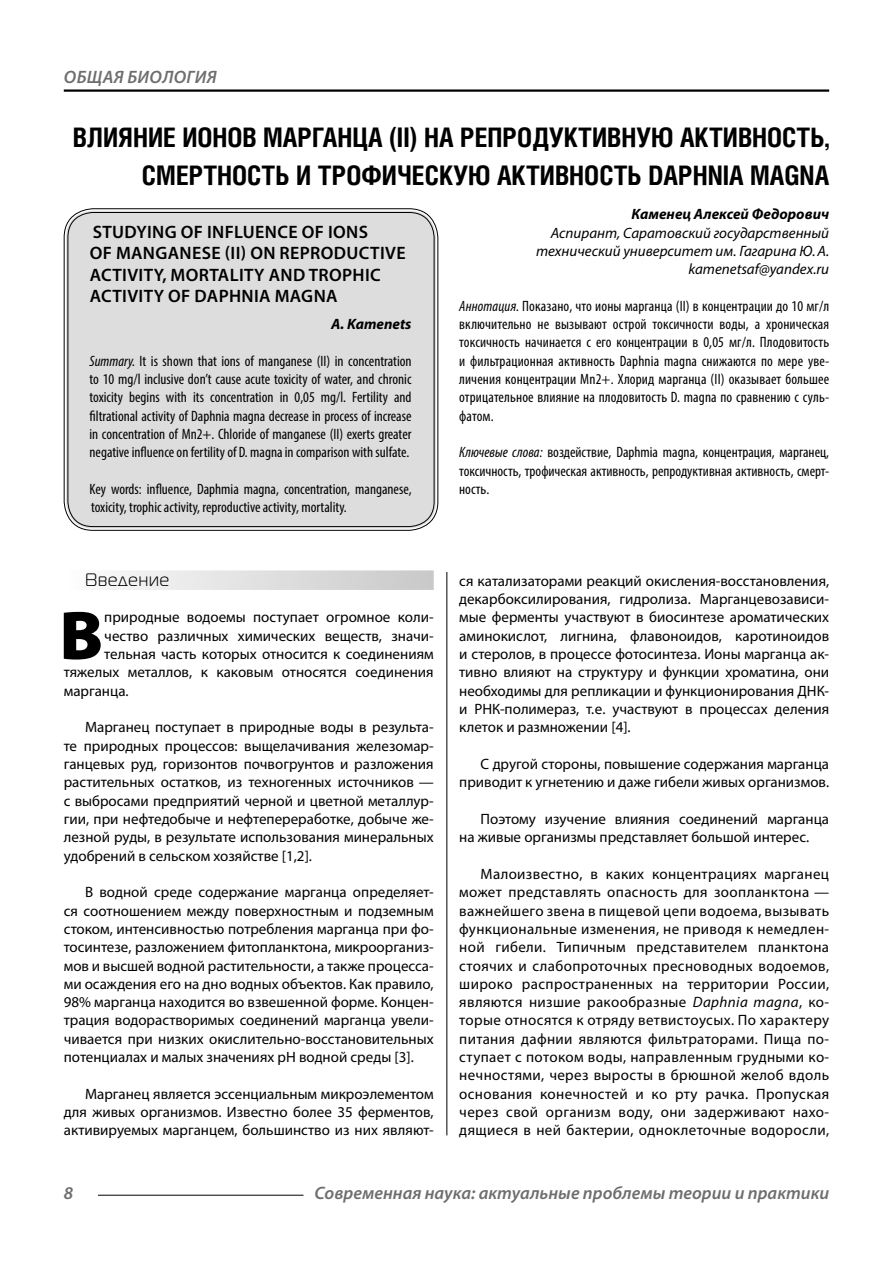
<style>
.page{position:relative;width:893px;height:1263px;background:#fff}
.page>*{position:absolute;margin:0;border:0;box-sizing:border-box;transform-origin:0 0}
.Bukvica{font:900 69.3px "Myriad Pro";color:#000}
.Header{font:700 27px/37.5px "Helios Cond";color:#000;text-align:right}
.Header-eng{font:600 18px/21.6px "Myriad Pro";letter-spacing:.02em;color:#000}
.t1{font:italic 600 18px "Myriad Pro";color:#6e6e6e}
.t2{font:italic 600 18px "Myriad Pro";letter-spacing:.02em;color:#6e6e6e}
.Subheader{font:18px "Magistral C";letter-spacing:.05em;color:#000}
.Normal{font:15px/18.3px "Myriad Pro";color:#000;text-align:justify}
.Annotation-rus{font:condensed 15px/18.3px "Myriad Pro";letter-spacing:.005em;color:#000;text-align:justify}
.Annotation-eng{font:condensed 15px/18.3px "Myriad Pro";color:#000;text-align:justify}
.Bukvica-2{font:15px "Myriad Pro";color:#000}
.Author-doc{font:italic 15px/18.3px "Myriad Pro";color:#000;text-align:right}
.Author{font:italic 700 15px "Myriad Pro";color:#000}
.Author-eng{font:italic 700 15px "Myriad Pro";color:#000}
.s1{font-style:italic}
</style>
<div class="page">
<hr style="left:98px;top:1195px;width:205px;height:1px;background:#000">
<hr style="left:64px;top:89px;width:765px;height:3px;background:#000">
<div style="left:64px;top:570px;width:370px;height:20px;background:linear-gradient(to right,#fdfdfd,#c8c8c8)"></div>
<div style="left:66px;top:211px;width:370px;height:317px;background:#ddd;border-radius:27px"></div>
<div style="left:64px;top:208px;width:374px;height:323px;border:1px solid #000;border-radius:29px"></div>
<div style="left:68px;top:212px;width:366px;height:315px;border:1px solid #000;border-radius:25px"></div>
<hr style="left:446px;top:572px;width:1px;height:563px;background:#000">
<p class="t2" style="left:64px;top:66px;width:154px">ОБЩАЯ БИОЛОГИЯ</p>
<p class="Header" style="left:73px;top:118px;width:758px">ВЛИЯНИЕ ИОНОВ МАРГАНЦА (II) НА РЕПРОДУКТИВНУЮ АКТИВНОСТЬ,<br>СМЕРТНОСТЬ И ТРОФИЧЕСКУЮ АКТИВНОСТЬ DAPHNIA MAGNA</p>
<p class="Author" style="left:631px;top:204px;width:199px">Каменец Алексей Федорович</p>
<p class="Author-doc" style="left:536px;top:223px;width:295px">Аспирант, Саратовский государственный технический университет им. Гагарина Ю.А.</p>
<p class="Author-doc" style="left:688px;top:260px;width:142px">kamenetsaf@yandex.ru</p>
<p class="Annotation-rus" style="left:459px;top:296px;width:371px"><span class="s1">Аннотация.</span> Показано, что ионы марганца (II) в концентрации до 10 мг/л включительно не вызывают острой токсичности воды, а хроническая токсичность начинается с его концентрации в 0,05 мг/л. Плодовитость и фильтрационная активность Daphnia magna снижаются по мере уве&shy;личения концентрации Mn2+. Хлорид марганца (II) оказывает большее отрицательное влияние на плодовитость D. magna по сравнению с суль&shy;фатом.</p>
<p class="Annotation-rus" style="left:459px;top:443px;width:371px"><span class="s1">Ключевые слова:</span> воздействие, Daphmia magna, концентрация, марганец, токсичность, трофическая активность, репродуктивная активность, смерт&shy;ность.</p>
<p class="Header-eng" style="left:90px;top:220px;width:317px">STUDYING OF INFLUENCE OF IONS<br>OF MANGANESE (II) ON REPRODUCTIVE<br>ACTIVITY, MORTALITY AND TROPHIC<br>ACTIVITY OF DAPHNIA MAGNA</p>
<p class="Author-eng" style="left:331px;top:314px;width:82px">A. Kamenets</p>
<p class="Annotation-eng" style="left:90px;top:351px;width:324px"><span class="s1">Summary.</span> It is shown that ions of manganese (II) in concentration to 10 mg/l inclusive don’t cause acute toxicity of water, and chronic toxicity begins with its concentration in 0,05 mg/l. Fertility and filtrational activity of Daphnia magna decrease in process of increase in concentration of Mn2+. Chloride of manganese (II) exerts greater negative influence on fertility of D. magna in comparison with sulfate.</p>
<p class="Annotation-eng" style="left:90px;top:480px;width:324px">Key words: influence, Daphmia magna, concentration, manganese, toxicity, trophic activity, reproductive activity, mortality.</p>
<p class="Subheader" style="left:85px;top:570px;width:86px">Введение</p>
<p class="Bukvica" style="left:59px;top:589px;width:45px">В</p>
<p class="Bukvica-2" style="left:104px;top:608px;width:331px">природные водоемы поступает огромное коли-</p>
<p class="Bukvica-2" style="left:104px;top:626px;width:331px">чество различных химических веществ, значи-</p>
<p class="Bukvica-2" style="left:104px;top:645px;width:331px">тельная часть которых относится к соединениям</p>
<p class="Bukvica-2" style="left:64px;top:663px;width:371px">тяжелых металлов, к каковым относятся соединения</p>
<p class="Bukvica-2" style="left:64px;top:681px;width:66px">марганца.</p>
<p class="Normal" style="left:64px;top:718px;width:371px;text-indent:21px">Марганец поступает в природные воды в результа&shy;те природных процессов: выщелачивания железомар&shy;ганцевых руд, горизонтов почвогрунтов и разложения растительных остатков, из техногенных источников — с выбросами предприятий черной и цветной металлур&shy;гии, при нефтедобыче и нефтепереработке, добыче же&shy;лезной руды, в результате использования минеральных удобрений в сельском хозяйстве [1,2].</p>
<p class="Normal" style="left:64px;top:883px;width:371px;text-indent:21px">В водной среде содержание марганца определяет&shy;ся соотношением между поверхностным и подземным стоком, интенсивностью потребления марганца при фо&shy;тосинтезе, разложением фитопланктона, микроорганиз&shy;мов и высшей водной растительности, а также процесса&shy;ми осаждения его на дно водных объектов. Как правило, 98% марганца находится во взвешенной форме. Концен&shy;трация водорастворимых соединений марганца увели&shy;чивается при низких окислительно-восстановительных потенциалах и малых значениях pH водной среды [3].</p>
<p class="Normal" style="left:64px;top:1084px;width:371px;text-indent:21px">Марганец является эссенциальным микроэлементом для живых организмов. Известно более 35 ферментов, активируемых марганцем, большинство из них являют-</p>
<p class="Normal" style="left:459px;top:571px;width:371px">ся катализаторами реакций окисления-восстановления, декарбоксилирования, гидролиза. Марганцевозависи&shy;мые ферменты участвуют в биосинтезе ароматических аминокислот, лигнина, флавоноидов, каротиноидов и стеролов, в процессе фотосинтеза. Ионы марганца ак&shy;тивно влияют на структуру и функции хроматина, они необходимы для репликации и функционирования ДНК&shy;и РНК-полимераз, т.е. участвуют в процессах деления клеток и размножении [4].</p>
<p class="Normal" style="left:459px;top:754px;width:371px;text-align:right">С другой стороны, повышение содержания марганца приводит к угнетению и даже гибели живых организмов.</p>
<p class="Normal" style="left:459px;top:809px;width:371px;text-indent:21px">Поэтому изучение влияния соединений марганца на живые организмы представляет большой интерес.</p>
<p class="Normal" style="left:459px;top:864px;width:371px;text-indent:21px">Малоизвестно, в каких концентрациях марганец может представлять опасность для зоопланктона — важнейшего звена в пищевой цепи водоема, вызывать функциональные изменения, не приводя к немедлен&shy;ной гибели. Типичным представителем планктона стоячих и слабопроточных пресноводных водоемов, широко распространенных на территории России, являются низшие ракообразные <span class="s1">Daphnia magna</span>, ко&shy;торые относятся к отряду ветвистоусых. По характеру питания дафнии являются фильтраторами. Пища по&shy;ступает с потоком воды, направленным грудными ко&shy;нечностями, через выросты в брюшной желоб вдоль основания конечностей и ко рту рачка. Пропуская через свой организм воду, они задерживают нахо&shy;дящиеся в ней бактерии, одноклеточные водоросли,</p>
<p class="t1" style="left:64px;top:1182px;width:11px">8</p>
<p class="t1" style="left:315px;top:1182px;width:516px">Современная наука: актуальные проблемы теории и практики</p>
</div>
